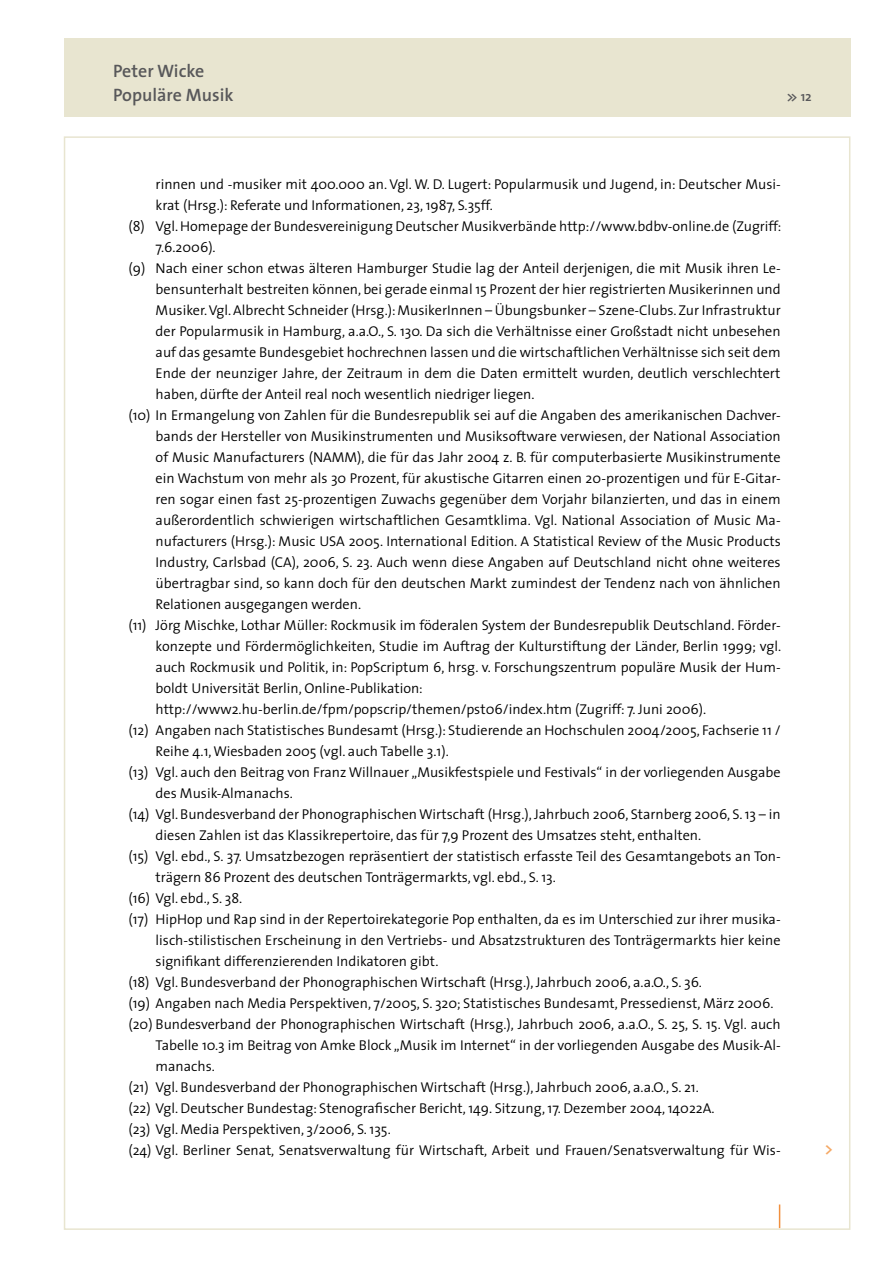
<style>
.page{position:relative;width:893px;height:1263px;background:#fff}
.page>*{position:absolute;margin:0;border:0;box-sizing:border-box;transform-origin:0 0}
.t1{font:600 18px/24px "The Sans";color:#58585a}
.t2{font:600 16.5px "The Sans";color:#f5a864}
.t3{font:300 14.25px "The Sans";color:#000}
.t4{font:600 13.5px "The Sans";color:#58585a}
</style>
<div class="page">
<div style="left:64px;top:38px;width:786px;height:79px;background:#e8e5d0"></div>
<svg style="left:779px;top:1204px;width:1px;height:24px"></svg>
<p class="t1" style="left:113px;top:59px;width:122px">Peter Wicke<br>Populäre Musik</p>
<p class="t4" style="left:787px;top:88px;width:27px">&gt;&gt; 12</p>
<p class="t3" style="left:156px;top:175px;width:627px">rinnen und -musiker mit 400.000 an. Vgl. W. D. Lugert: Popularmusik und Jugend, in: Deutscher Musi-</p>
<p class="t3" style="left:156px;top:196px;width:339px">krat (Hrsg.): Referate und Informationen, 23, 1987, S.35ff.</p>
<p class="t3" style="left:128px;top:217px;width:655px">(8) Vgl. Homepage der Bundesvereinigung Deutscher Musikverbände http://www.bdbv-online.de (Zugriff:</p>
<p class="t3" style="left:156px;top:238px;width:62px">7.6.2006).</p>
<p class="t3" style="left:128px;top:259px;width:654px">(9) Nach einer schon etwas älteren Hamburger Studie lag der Anteil derjenigen, die mit Musik ihren Le-</p>
<p class="t3" style="left:156px;top:280px;width:627px">bensunterhalt bestreiten können, bei gerade einmal 15 Prozent der hier registrierten Musikerinnen und</p>
<p class="t3" style="left:156px;top:301px;width:627px">Musiker. Vgl. Albrecht Schneider (Hrsg.): MusikerInnen – Übungsbunker – Szene-Clubs. Zur Infrastruktur</p>
<p class="t3" style="left:156px;top:322px;width:626px">der Popularmusik in Hamburg, a.a.O., S. 130. Da sich die Verhältnisse einer Großstadt nicht unbesehen</p>
<p class="t3" style="left:156px;top:343px;width:627px">auf das gesamte Bundesgebiet hochrechnen lassen und die wirtschaftlichen Verhältnisse sich seit dem</p>
<p class="t3" style="left:156px;top:364px;width:626px">Ende der neunziger Jahre, der Zeitraum in dem die Daten ermittelt wurden, deutlich verschlechtert</p>
<p class="t3" style="left:156px;top:385px;width:380px">haben, dürfte der Anteil real noch wesentlich niedriger liegen.</p>
<p class="t3" style="left:128px;top:406px;width:654px">(10) In Ermangelung von Zahlen für die Bundesrepublik sei auf die Angaben des amerikanischen Dachver-</p>
<p class="t3" style="left:156px;top:427px;width:627px">bands der Hersteller von Musikinstrumenten und Musiksoftware verwiesen, der National Association</p>
<p class="t3" style="left:156px;top:448px;width:626px">of Music Manufacturers (NAMM), die für das Jahr 2004 z. B. für computerbasierte Musikinstrumente</p>
<p class="t3" style="left:156px;top:469px;width:627px">ein Wachstum von mehr als 30 Prozent, für akustische Gitarren einen 20-prozentigen und für E-Gitar-</p>
<p class="t3" style="left:156px;top:490px;width:627px">ren sogar einen fast 25-prozentigen Zuwachs gegenüber dem Vorjahr bilanzierten, und das in einem</p>
<p class="t3" style="left:156px;top:511px;width:627px">außerordentlich schwierigen wirtschaftlichen Gesamtklima. Vgl. National Association of Music Ma-</p>
<p class="t3" style="left:156px;top:532px;width:627px">nufacturers (Hrsg.): Music USA 2005. International Edition. A Statistical Review of the Music Products</p>
<p class="t3" style="left:156px;top:553px;width:626px">Industry, Carlsbad (CA), 2006, S. 23. Auch wenn diese Angaben auf Deutschland nicht ohne weiteres</p>
<p class="t3" style="left:156px;top:574px;width:626px">übertragbar sind, so kann doch für den deutschen Markt zumindest der Tendenz nach von ähnlichen</p>
<p class="t3" style="left:156px;top:595px;width:207px">Relationen ausgegangen werden.</p>
<p class="t3" style="left:128px;top:616px;width:654px">(11) Jörg Mischke, Lothar Müller: Rockmusik im föderalen System der Bundesrepublik Deutschland. Förder-</p>
<p class="t3" style="left:156px;top:637px;width:627px">konzepte und Fördermöglichkeiten, Studie im Auftrag der Kulturstiftung der Länder, Berlin 1999; vgl.</p>
<p class="t3" style="left:156px;top:658px;width:627px">auch Rockmusik und Politik, in: PopScriptum 6, hrsg. v. Forschungszentrum populäre Musik der Hum-</p>
<p class="t3" style="left:156px;top:679px;width:269px">boldt Universität Berlin, Online-Publikation:</p>
<p class="t3" style="left:156px;top:700px;width:552px">http://www2.hu-berlin.de/fpm/popscrip/themen/pst06/index.htm (Zugriff: 7. Juni 2006).</p>
<p class="t3" style="left:128px;top:721px;width:654px">(12) Angaben nach Statistisches Bundesamt (Hrsg.): Studierende an Hochschulen 2004/2005, Fachserie 11 /</p>
<p class="t3" style="left:156px;top:742px;width:295px">Reihe 4.1, Wiesbaden 2005 (vgl. auch Tabelle 3.1).</p>
<p class="t3" style="left:128px;top:763px;width:654px">(13) Vgl. auch den Beitrag von Franz Willnauer „Musikfestspiele und Festivals“ in der vorliegenden Ausgabe</p>
<p class="t3" style="left:156px;top:784px;width:139px">des Musik-Almanachs.</p>
<p class="t3" style="left:128px;top:805px;width:654px">(14) Vgl. Bundesverband der Phonographischen Wirtschaft (Hrsg.), Jahrbuch 2006, Starnberg 2006, S. 13 – in</p>
<p class="t3" style="left:156px;top:826px;width:547px">diesen Zahlen ist das Klassikrepertoire, das für 7,9 Prozent des Umsatzes steht, enthalten.</p>
<p class="t3" style="left:128px;top:847px;width:654px">(15) Vgl. ebd., S. 37. Umsatzbezogen repräsentiert der statistisch erfasste Teil des Gesamtangebots an Ton-</p>
<p class="t3" style="left:156px;top:868px;width:402px">trägern 86 Prozent des deutschen Tonträgermarkts, vgl. ebd., S. 13.</p>
<p class="t3" style="left:128px;top:889px;width:115px">(16) Vgl. ebd., S. 38.</p>
<p class="t3" style="left:128px;top:910px;width:654px">(17) HipHop und Rap sind in der Repertoirekategorie Pop enthalten, da es im Unterschied zur ihrer musika-</p>
<p class="t3" style="left:156px;top:931px;width:627px">lisch-stilistischen Erscheinung in den Vertriebs- und Absatzstrukturen des Tonträgermarkts hier keine</p>
<p class="t3" style="left:156px;top:952px;width:284px">signifikant differenzierenden Indikatoren gibt.</p>
<p class="t3" style="left:128px;top:973px;width:575px">(18) Vgl. Bundesverband der Phonographischen Wirtschaft (Hrsg.), Jahrbuch 2006, a.a.O., S. 36.</p>
<p class="t3" style="left:128px;top:994px;width:646px">(19) Angaben nach Media Perspektiven, 7/2005, S. 320; Statistisches Bundesamt, Pressedienst, März 2006.</p>
<p class="t3" style="left:128px;top:1015px;width:654px">(20) Bundesverband der Phonographischen Wirtschaft (Hrsg.), Jahrbuch 2006, a.a.O., S. 25, S. 15. Vgl. auch</p>
<p class="t3" style="left:156px;top:1036px;width:627px">Tabelle 10.3 im Beitrag von Amke Block „Musik im Internet“ in der vorliegenden Ausgabe des Musik-Al-</p>
<p class="t3" style="left:156px;top:1057px;width:61px">manachs.</p>
<p class="t3" style="left:128px;top:1078px;width:572px">(21) Vgl. Bundesverband der Phonographischen Wirtschaft (Hrsg.), Jahrbuch 2006, a.a.O., S. 21.</p>
<p class="t3" style="left:128px;top:1099px;width:588px">(22) Vgl. Deutscher Bundestag: Stenografischer Bericht, 149. Sitzung, 17. Dezember 2004, 14022A.</p>
<p class="t3" style="left:128px;top:1120px;width:264px">(23) Vgl. Media Perspektiven, 3/2006, S. 135.</p>
<p class="t3" style="left:128px;top:1141px;width:654px">(24) Vgl. Berliner Senat, Senatsverwaltung für Wirtschaft, Arbeit und Frauen/Senatsverwaltung für Wis-</p>
<p class="t2" style="left:825px;top:1138px;width:10px">&gt;</p>
</div>
